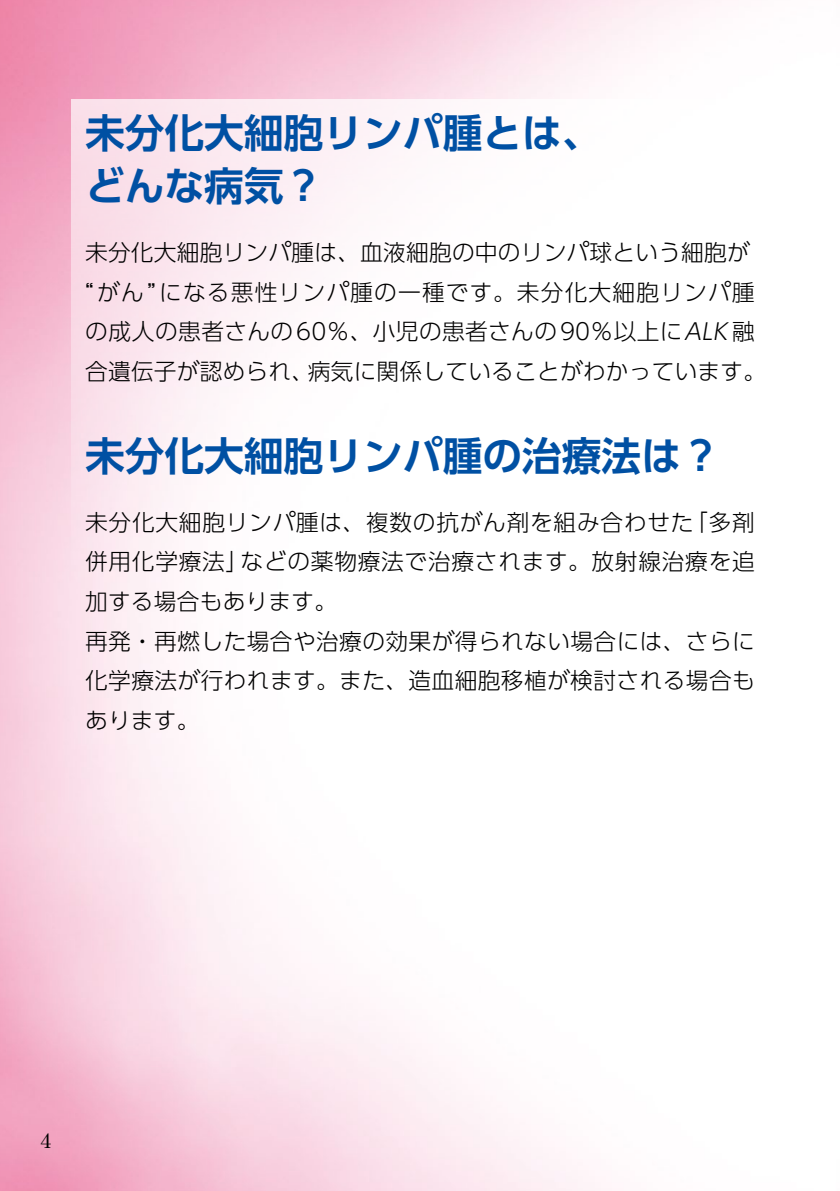
<style>
.page{position:relative;width:840px;height:1191px;background:#fff}
.page>*{position:absolute;margin:0;border:0;box-sizing:border-box;transform-origin:0 0}
.t1{font:700 39.6px "UD Shin Go Pro De";color:#0050a3}
.t2{font:300 22.6px/39.6px "UD Shin Go Pro";letter-spacing:.02em;color:#000;text-align:justify}
.t3{font:21.2px "Century Schoolbook";color:#000}
.s1{font-style:italic}
</style>
<div class="page">
<svg style="left:71px;top:99px;width:495px;height:501px"></svg>
<p class="t1" style="left:85px;top:101px;width:517px">未分化大細胞リンパ腫とは、</p>
<p class="t1" style="left:85px;top:154px;width:240px">どんな病気？</p>
<p class="t2" style="left:85px;top:232px;width:665px">未分化大細胞リンパ腫は、血液細胞の中のリンパ球という細胞が</p>
<p class="t2" style="left:85px;top:271px;width:682px;text-align:left">“がん”になる悪性リンパ腫の一種です。未分化大細胞リンパ腫の成人の患者さんの60％、小児の患者さんの90％以上に<span class="s1">ALK</span>融合遺伝子が認められ、病気に関係していることがわかっています。</p>
<p class="t1" style="left:85px;top:423px;width:636px">未分化大細胞リンパ腫の治療法は？</p>
<p class="t2" style="left:85px;top:501px;width:671px">未分化大細胞リンパ腫は、複数の抗がん剤を組み合わせた「多剤併用化学療法」などの薬物療法で治療されます。放射線治療を追加する場合もあります。</p>
<p class="t2" style="left:85px;top:620px;width:670px">再発・再燃した場合や治療の効果が得られない場合には、さらに化学療法が行われます。また、造血細胞移植が検討される場合もあります。</p>
<p class="t3" style="left:40px;top:1127px;width:13px">4</p>
</div>
